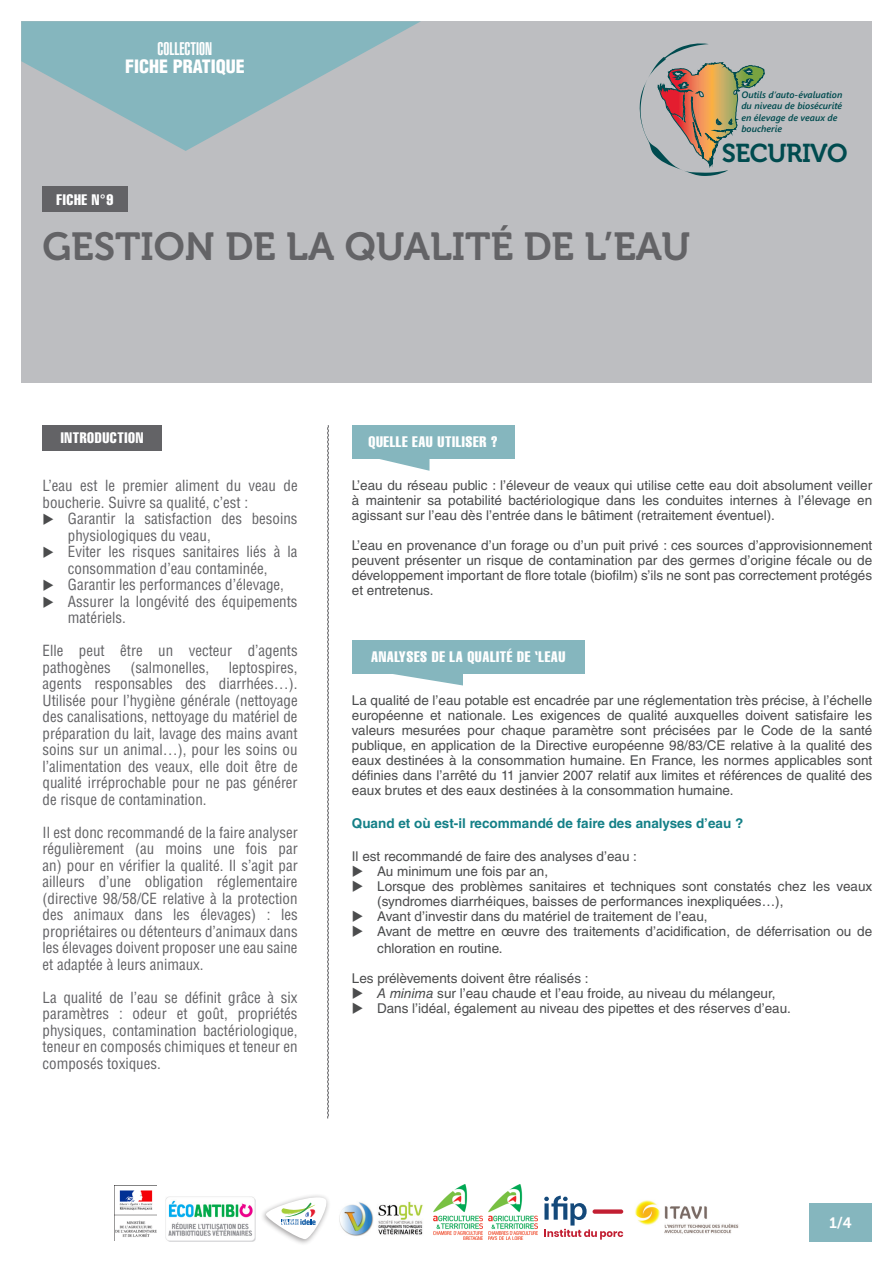
<style>
.page{position:relative;width:893px;height:1263px;background:#fff}
.page>*{position:absolute;margin:0;border:0;box-sizing:border-box;transform-origin:0 0}
.t1{font:39px "Museo 700";color:#636366}
.t2{font:25.8px "Museo 700";letter-spacing:-.02em;color:#004b4f}
.t3{font:900 condensed 18px "Helvetica LT Std";color:#fff}
.t4{font:18px "Helvetica LT Std Ultra Comp";color:#fff}
.t5{font:condensed 15px/16.5px "Helvetica LT Std";color:#636366}
.t6{font:15px "Helvetica LT Std Comp";letter-spacing:.04em;color:#fff}
.t7{font:15px "Museo 700";color:#fff}
.t8{font:13.5px/15px "Helvetica LT Std";color:#4b4c4d;text-align:justify}
.t9{font:700 13.5px "Helvetica LT Std";color:#148087}
.t10{font:italic 600 9.3px/11.1px "Segoe UI";color:#004b4f}
.s1{color:#4b4c4d}
.s2{font-style:italic}
</style>
<div class="page">
<div style="left:809px;top:1203px;width:63px;height:39px;background:#85b6be"></div>
<div style="left:21px;top:21px;width:851px;height:362px;background:#bdbec1"></div>
<svg style="left:21px;top:21px;width:400px;height:130px;fill:#85b6be"></svg>
<div style="left:43px;top:425px;width:119px;height:26px;background:#636366"></div>
<svg style="left:327px;top:425px;width:2px;height:694px"></svg>
<div style="left:43px;top:186px;width:85px;height:26px;background:#636366"></div>
<svg style="left:380px;top:459px;width:49px;height:12px"></svg>
<div style="left:352px;top:425px;width:162px;height:34px;background:#85b6be"></div>
<svg style="left:639px;top:43px;width:125px;height:133px"></svg>
<svg style="left:389px;top:673px;width:74px;height:12px"></svg>
<div style="left:352px;top:640px;width:233px;height:33px;background:#85b6be"></div>
<div style="left:259px;top:1193px;width:72px;height:53px;background:#231f20;opacity:.45"></div>
<svg style="left:266px;top:1197px;width:60px;height:42px"></svg>
<img style="left:166px;top:1196px;width:90px;height:46px">
<img style="left:635px;top:1200px;width:104px;height:34px">
<img style="left:339px;top:1201px;width:84px;height:35px">
<img style="left:434px;top:1184px;width:48px;height:55px">
<img style="left:489px;top:1184px;width:49px;height:56px">
<img style="left:114px;top:1185px;width:43px;height:56px">
<svg style="left:544px;top:1196px;width:79px;height:43px"></svg>
<div style="left:592px;top:1209px;width:31px;height:5px;background:#c21f32;border-radius:2px"></div>
<p class="t4" style="left:158px;top:39px;width:56px">COLLECTION</p>
<p class="t3" style="left:125px;top:55px;width:121px">FICHE PRATIQUE</p>
<p class="t6" style="left:57px;top:190px;width:58px">FICHE N°9</p>
<p class="t1" style="left:43px;top:225px;width:649px">GESTION DE LA QUALITÉ DE L’EAU</p>
<p class="t10" style="left:741px;top:88px;width:103px">Outils d’auto-évaluation du niveau de biosécurité en élevage de veaux de boucherie</p>
<p class="t2" style="left:722px;top:139px;width:127px">SECURIVO</p>
<p class="t6" style="left:61px;top:428px;width:84px">INTRODUCTION</p>
<p class="t6" style="left:368px;top:432px;width:131px">QUELLE EAU UTILISER ?</p>
<p class="t5" style="left:43px;top:477px;width:257px">L’eau est le premier aliment du veau de boucherie. Suivre sa qualité, c’est :</p>
<p class="t5" style="left:68px;top:510px;width:231px;text-indent:-25px"><span class="s1">◆</span> Garantir la satisfaction des besoins physiologiques du veau,</p>
<p class="t5" style="left:43px;top:543px;width:257px;text-align:center"><span class="s1">◆</span> Eviter les risques sanitaires liés à la consommation d’eau contaminée,</p>
<p class="t5" style="left:43px;top:576px;width:243px"><span class="s1">◆</span> Garantir les performances d’élevage,</p>
<p class="t5" style="left:68px;top:593px;width:231px;text-indent:-25px"><span class="s1">◆</span> Assurer la longévité des équipements matériels.</p>
<p class="t5" style="left:43px;top:642px;width:257px">Elle peut être un vecteur d’agents pathogènes</p>
<p class="t5" style="left:43px;top:659px;width:257px;text-align:justify;text-indent:186px">leptospires, agents responsables des diarrhées…).<br>Utilisée pour l’hygiène générale (nettoyage des canalisations, nettoyage du matériel de préparation du lait, lavage des mains avant soins sur un animal…), pour les soins ou l’alimentation des veaux, elle doit être de qualité irréprochable pour ne pas générer de risque de contamination.</p>
<p class="t5" style="left:43px;top:824px;width:257px;text-align:justify">Il est donc recommandé de la faire analyser régulièrement (au moins une fois par an) pour en vérifier la qualité. Il s’agit par ailleurs d’une obligation réglementaire (directive 98/58/CE relative à la protection des animaux dans les élevages) : les propriétaires ou détenteurs d’animaux dans les élevages doivent proposer une eau saine et adaptée à leurs animaux.</p>
<p class="t5" style="left:43px;top:989px;width:257px;text-align:justify">La qualité de l’eau se définit grâce à six paramètres : odeur et goût, propriétés physiques, contamination bactériologique, teneur en composés chimiques et teneur en composés toxiques.</p>
<p class="t5" style="left:131px;top:659px;width:80px">(salmonelles,</p>
<p class="t8" style="left:352px;top:478px;width:522px">L’eau du réseau public : l’éleveur de veaux qui utilise cette eau doit absolument veiller à maintenir sa potabilité bactériologique dans les conduites internes à l’élevage en agissant sur l’eau dès l’entrée dans le bâtiment (retraitement éventuel).</p>
<p class="t8" style="left:352px;top:538px;width:522px">L’eau en provenance d’un forage ou d’un puit privé : ces sources d’approvisionnement peuvent présenter un risque de contamination par des germes d’origine fécale ou de développement important de flore totale (biofilm) s’ils ne sont pas correctement protégés et entretenus.</p>
<p class="t6" style="left:371px;top:647px;width:196px">ANALYSES DE LA QUALITÉ DE ‘LEAU</p>
<p class="t8" style="left:352px;top:692px;width:522px">La qualité de l’eau potable est encadrée par une réglementation très précise, à l’échelle européenne et nationale. Les exigences de qualité auxquelles doivent satisfaire les valeurs mesurées pour chaque paramètre sont précisées par le Code de la santé publique, en application de la Directive européenne 98/83/CE relative à la qualité des eaux destinées à la consommation humaine. En France, les normes applicables sont définies dans l’arrêté du 11 janvier 2007 relatif aux limites et références de qualité des eaux brutes et des eaux destinées à la consommation humaine.</p>
<p class="t9" style="left:352px;top:815px;width:393px">Quand et où est-il recommandé de faire des analyses d’eau ?</p>
<p class="t8" style="left:352px;top:849px;width:287px">Il est recommandé de faire des analyses d’eau :</p>
<p class="t8" style="left:352px;top:864px;width:198px">◆ Au minimum une fois par an,</p>
<p class="t8" style="left:377px;top:879px;width:496px;text-indent:-25px">◆ Lorsque des problèmes sanitaires et techniques sont constatés chez les veaux (syndromes diarrhéiques, baisses de performances inexpliquées…),</p>
<p class="t8" style="left:352px;top:909px;width:357px">◆ Avant d’investir dans du matériel de traitement de l’eau,</p>
<p class="t8" style="left:377px;top:923px;width:496px;line-height:16.5px;text-indent:-25px">◆ Avant de mettre en œuvre des traitements d’acidification, de déferrisation ou de chloration en routine.</p>
<p class="t8" style="left:352px;top:970px;width:238px">Les prélèvements doivent être réalisés :</p>
<p class="t8" style="left:352px;top:985px;width:425px">◆ <span class="s2">A minima</span> sur l’eau chaude et l’eau froide, au niveau du mélangeur,</p>
<p class="t8" style="left:352px;top:1000px;width:441px">◆ Dans l’idéal, également au niveau des pipettes et des réserves d’eau.</p>
<p class="t7" style="left:829px;top:1215px;width:24px">1/4</p>
</div>
